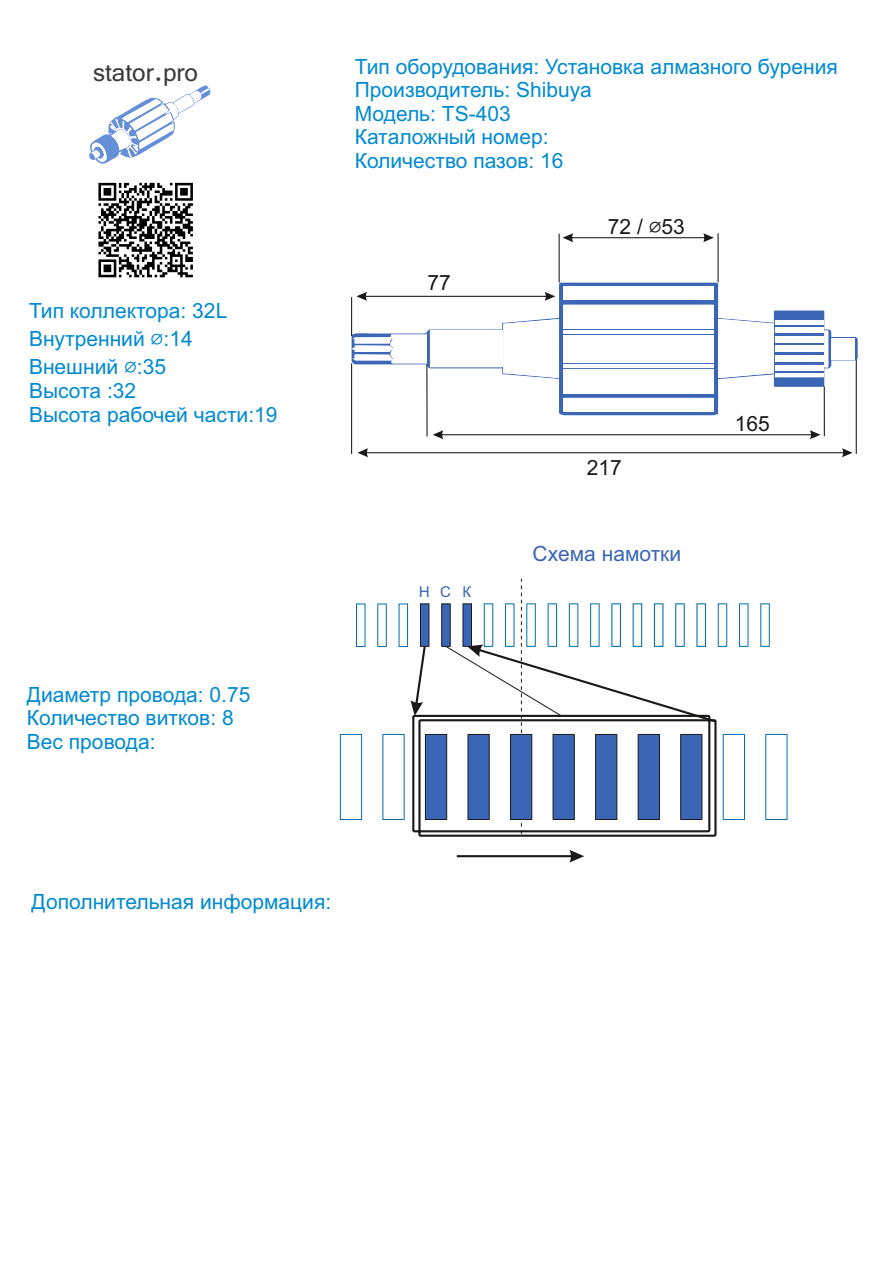
<style>
.page{position:relative;width:893px;height:1262px;background:#fff}
.page>*{position:absolute;margin:0;border:0;box-sizing:border-box;transform-origin:0 0}
.t1{font:27px "Vrinda";color:#3b3a39}
.t2{font:21px/23.4px "Arial";color:#008ad1}
.t3{font:21px "Arial";color:#1a1918}
.t4{font:21px "Arial";color:#3a66b5}
.t5{font:15px "Arial";color:#3a66b5}
.s1{font-family:"Cambria";font-size:24px}
</style>
<div class="page">
<div style="left:340px;top:734px;width:22px;height:86px;background:#fff;border:1px solid #006dae"></div>
<div style="left:382px;top:734px;width:22px;height:86px;border:1px solid #006dae"></div>
<div style="left:722px;top:734px;width:23px;height:86px;border:1px solid #006dae"></div>
<div style="left:765px;top:734px;width:22px;height:86px;border:1px solid #006dae"></div>
<div style="left:398px;top:603px;width:10px;height:44px;background:#fff;border:1px solid #006dae"></div>
<div style="left:377px;top:603px;width:10px;height:44px;background:#fff;border:1px solid #006dae"></div>
<div style="left:356px;top:603px;width:9px;height:44px;background:#fff;border:1px solid #006dae"></div>
<div style="left:717px;top:603px;width:10px;height:44px;background:#fff;border:1px solid #006dae"></div>
<div style="left:739px;top:603px;width:9px;height:44px;background:#fff;border:1px solid #006dae"></div>
<div style="left:760px;top:603px;width:9px;height:44px;background:#fff;border:1px solid #006dae"></div>
<svg style="left:457px;top:850px;width:127px;height:12px"></svg>
<svg style="left:89px;top:85px;width:121px;height:79px"></svg>
<svg style="left:351px;top:283px;width:506px;height:132px"></svg>
<div style="left:563px;top:335px;width:150px;height:28px;background:#fff"></div>
<div style="left:563px;top:369px;width:150px;height:24px;background:#fff"></div>
<div style="left:563px;top:304px;width:150px;height:24px;background:#fff"></div>
<svg style="left:718px;top:319px;width:55px;height:59px"></svg>
<svg style="left:503px;top:319px;width:56px;height:59px"></svg>
<div style="left:430px;top:330px;width:72px;height:37px;background:#fff"></div>
<div style="left:563px;top:398px;width:150px;height:14px;background:#fff"></div>
<div style="left:563px;top:286px;width:150px;height:13px;background:#fff"></div>
<svg style="left:352px;top:333px;width:75px;height:30px"></svg>
<hr style="left:563px;top:330px;width:150px;height:3px;background:#fff">
<hr style="left:563px;top:364px;width:150px;height:3px;background:#fff">
<div style="left:831px;top:338px;width:23px;height:21px;background:#fff"></div>
<div style="left:774px;top:355px;width:49px;height:7px;background:#fff"></div>
<div style="left:774px;top:345px;width:49px;height:7px;background:#fff"></div>
<div style="left:774px;top:336px;width:49px;height:6px;background:#fff"></div>
<div style="left:774px;top:365px;width:49px;height:5px;background:#fff"></div>
<div style="left:774px;top:327px;width:49px;height:6px;background:#fff"></div>
<hr style="left:774px;top:320px;width:49px;height:4px;background:#fff">
<hr style="left:774px;top:373px;width:49px;height:4px;background:#fff">
<svg style="left:824px;top:330px;width:4px;height:37px"></svg>
<hr style="left:558px;top:234px;width:1px;height:49px;background:#1a1918">
<hr style="left:717px;top:233px;width:1px;height:49px;background:#1a1918">
<svg style="left:562px;top:233px;width:151px;height:9px"></svg>
<hr style="left:351px;top:363px;width:1px;height:91px;background:#1a1918">
<hr style="left:855px;top:359px;width:1px;height:95px;background:#1a1918">
<svg style="left:357px;top:448px;width:495px;height:9px"></svg>
<hr style="left:351px;top:297px;width:1px;height:39px;background:#1a1918">
<svg style="left:356px;top:292px;width:199px;height:9px"></svg>
<hr style="left:823px;top:386px;width:1px;height:50px;background:#1a1918">
<hr style="left:426px;top:364px;width:1px;height:72px;background:#1a1918">
<svg style="left:433px;top:430px;width:387px;height:9px"></svg>
<svg style="left:98px;top:182px;width:95px;height:96px"></svg>
<svg style="left:98px;top:183px;width:95px;height:94px"></svg>
<svg style="left:410px;top:578px;width:307px;height:259px"></svg>
<p class="t1" style="left:93px;top:55px;width:106px">stator.pro</p>
<p class="t2" style="left:355px;top:55px;width:484px">Тип оборудования: Установка алмазного бурения<br>Производитель: Shibuya<br>Модель: TS-403<br>Каталожный номер:<br>Количество пазов: 16</p>
<p class="t2" style="left:29px;top:297px;width:200px;line-height:27.8px">Тип коллектора: 32L<br>Внутренний <span class="s1">⌀</span>:14<br>Внешний <span class="s1">⌀</span>:35</p>
<p class="t2" style="left:29px;top:379px;width:250px">Высота :32<br>Высота рабочей части:19</p>
<p class="t2" style="left:27px;top:683px;width:225px">Диаметр провода: 0.75<br>Количество витков: 8<br>Вес провода:</p>
<p class="t2" style="left:32px;top:890px;width:301px">Дополнительная информация:</p>
<p class="t3" style="left:427px;top:269px;width:25px">77</p>
<p class="t5" style="left:440px;top:582px;width:32px">С К</p>
<p class="t3" style="left:607px;top:213px;width:79px">72 / <span class="s1">⌀</span>53</p>
<p class="t3" style="left:587px;top:454px;width:37px">217</p>
<p class="t4" style="left:532px;top:540px;width:150px">Схема намотки</p>
<p class="t3" style="left:734px;top:409px;width:37px">165</p>
</div>
